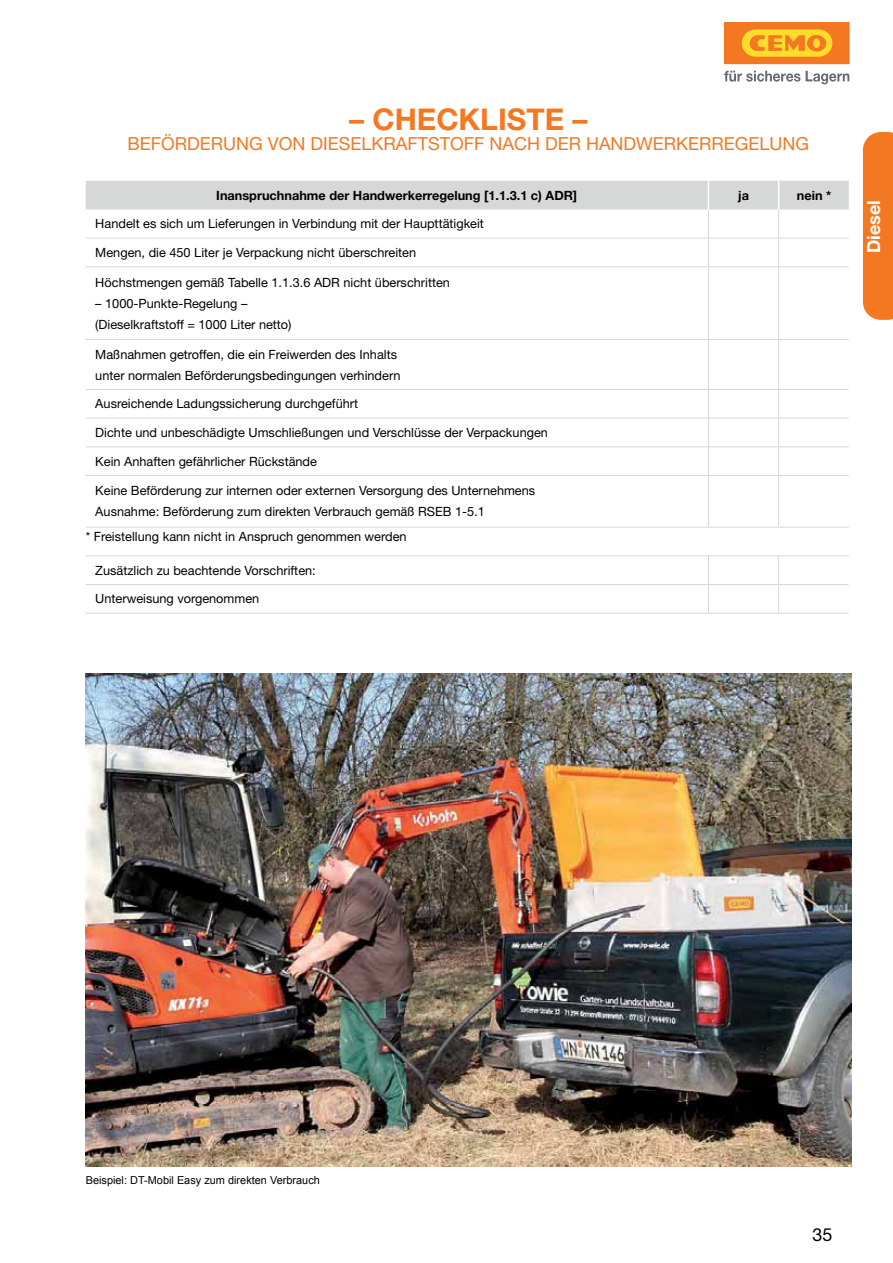
<style>
.page{position:relative;width:893px;height:1263px;background:#fff}
.page>*{position:absolute;margin:0;border:0;box-sizing:border-box;transform-origin:0 0}
.t1{font:700 30px "Helvetica Neue LT Pro";color:#f47821}
.t2{font:18px "Helvetica Neue LT Pro";color:#f47821}
.t3{font:700 18px "Helvetica Neue LT Pro";color:#fff}
.t4{font:18px "Helvetica Neue LT Pro";color:#040000}
.t5{font:12.75px/21px "Helvetica Neue LT Pro";color:#040000}
.t6{font:700 12.75px "Helvetica Neue LT Pro";color:#040000}
.t7{font:10.95px "Arial";color:#040000}
</style>
<div class="page">
<div style="left:724px;top:22px;width:125px;height:42px;background:#f47821"></div>
<div style="left:741px;top:29px;width:92px;height:29px;background:#fddc2b;border-radius:14px"></div>
<div style="left:740px;top:28px;width:94px;height:30px;border:2px solid #f47821;border-radius:14px"></div>
<svg style="left:750px;top:35px;width:76px;height:17px"></svg>
<svg style="left:724px;top:71px;width:125px;height:13px"></svg>
<img style="left:85px;top:674px;width:766px;height:493px">
<div style="left:863px;top:132px;width:30px;height:188px;background:#f47821"></div>
<hr style="left:86px;top:266px;width:692px;height:1px;background:#d6d8d7">
<hr style="left:708px;top:267px;width:1px;height:72px;background:#d6d8d7">
<hr style="left:778px;top:266px;width:71px;height:1px;background:#d6d8d7">
<hr style="left:778px;top:267px;width:1px;height:72px;background:#d6d8d7">
<hr style="left:86px;top:339px;width:692px;height:1px;background:#d6d8d7">
<hr style="left:708px;top:340px;width:1px;height:49px;background:#d6d8d7">
<hr style="left:778px;top:339px;width:71px;height:1px;background:#d6d8d7">
<hr style="left:778px;top:340px;width:1px;height:49px;background:#d6d8d7">
<hr style="left:86px;top:389px;width:692px;height:1px;background:#d6d8d7">
<hr style="left:778px;top:389px;width:71px;height:1px;background:#d6d8d7">
<hr style="left:86px;top:418px;width:692px;height:1px;background:#d6d8d7">
<hr style="left:778px;top:418px;width:71px;height:1px;background:#d6d8d7">
<hr style="left:86px;top:446px;width:692px;height:1px;background:#d6d8d7">
<svg style="left:708px;top:390px;width:1px;height:85px"></svg>
<hr style="left:778px;top:446px;width:71px;height:1px;background:#d6d8d7">
<svg style="left:778px;top:390px;width:1px;height:85px"></svg>
<hr style="left:86px;top:475px;width:692px;height:1px;background:#d6d8d7">
<hr style="left:708px;top:476px;width:1px;height:51px;background:#d6d8d7">
<hr style="left:778px;top:475px;width:71px;height:1px;background:#d6d8d7">
<hr style="left:778px;top:476px;width:1px;height:51px;background:#d6d8d7">
<hr style="left:86px;top:527px;width:763px;height:1px;background:#d6d8d7">
<hr style="left:86px;top:555px;width:692px;height:1px;background:#d6d8d7">
<hr style="left:778px;top:555px;width:71px;height:1px;background:#d6d8d7">
<hr style="left:86px;top:584px;width:692px;height:1px;background:#d6d8d7">
<svg style="left:708px;top:556px;width:1px;height:57px"></svg>
<hr style="left:778px;top:584px;width:71px;height:1px;background:#d6d8d7">
<svg style="left:778px;top:556px;width:1px;height:57px"></svg>
<hr style="left:86px;top:613px;width:763px;height:1px;background:#d6d8d7">
<svg style="left:86px;top:181px;width:763px;height:85px"></svg>
<h1 class="t1" style="left:349px;top:109px;width:240px">– CHECKLISTE –</h1>
<h2 class="t2" style="left:127px;top:137px;width:683px">BEFÖRDERUNG VON DIESELKRAFTSTOFF NACH DER HANDWERKERREGELUNG</h2>
<p class="t6" style="left:216px;top:191px;width:362px">Inanspruchnahme der Handwerkerregelung [1.1.3.1 c) ADR]</p>
<p class="t6" style="left:738px;top:191px;width:12px">ja</p>
<p class="t6" style="left:797px;top:191px;width:36px">nein *</p>
<p class="t5" style="left:95px;top:214px;width:390px">Handelt es sich um Lieferungen in Verbindung mit der Haupttätigkeit</p>
<p class="t5" style="left:95px;top:243px;width:322px">Mengen, die 450 Liter je Verpackung nicht überschreiten</p>
<p class="t5" style="left:95px;top:273px;width:356px">Höchstmengen gemäß Tabelle 1.1.3.6 ADR nicht überschritten</p>
<p class="t5" style="left:95px;top:294px;width:198px">– 1000-Punkte-Regelung – (Dieselkraftstoff = 1000 Liter netto)</p>
<p class="t5" style="left:95px;top:345px;width:307px">Maßnahmen getroffen, die ein Freiwerden des Inhalts unter normalen Beförderungsbedingungen verhindern</p>
<p class="t5" style="left:95px;top:394px;width:264px">Ausreichende Ladungssicherung durchgeführt</p>
<p class="t5" style="left:95px;top:423px;width:454px">Dichte und unbeschädigte Umschließungen und Verschlüsse der Verpackungen</p>
<p class="t5" style="left:95px;top:452px;width:223px">Kein Anhaften gefährlicher Rückstände</p>
<p class="t5" style="left:95px;top:481px;width:441px">Keine Beförderung zur internen oder externen Versorgung des Unternehmens<br>Ausnahme: Beförderung zum direkten Verbrauch gemäß RSEB 1-5.1</p>
<p class="t5" style="left:86px;top:527px;width:322px">* Freistellung kann nicht in Anspruch genommen werden</p>
<p class="t5" style="left:95px;top:561px;width:222px">Zusätzlich zu beachtende Vorschriften:</p>
<p class="t5" style="left:95px;top:590px;width:165px">Unterweisung vorgenommen</p>
<h2 class="t3" style="left:867px;top:253px;width:54px;rotate:-90deg">Diesel</h2>
<p class="t7" style="left:86px;top:1174px;width:236px">Beispiel: DT-Mobil Easy zum direkten Verbrauch</p>
<h2 class="t4" style="left:812px;top:1229px;width:21px">35</h2>
</div>
